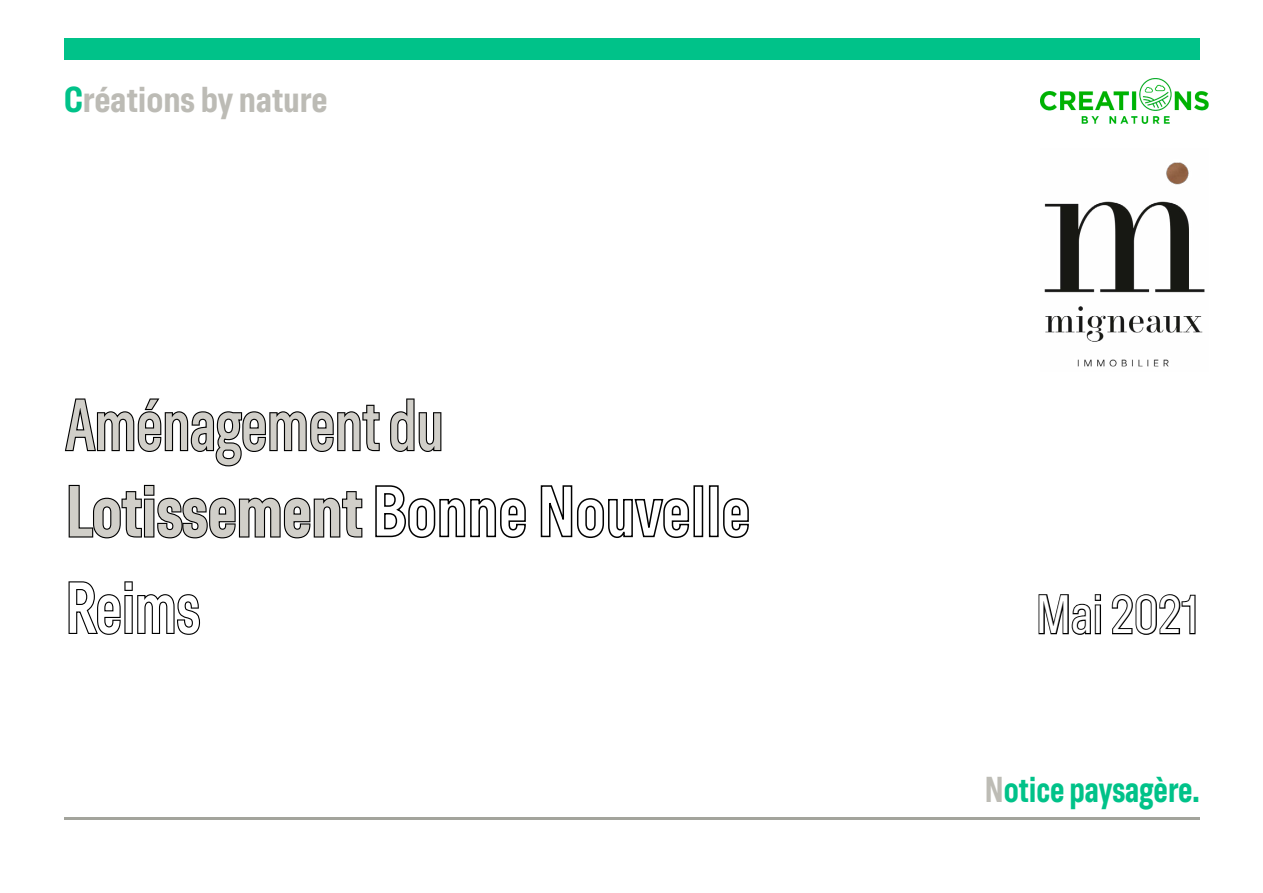
<style>
.page{position:relative;width:1263px;height:893px;background:#fff}
.page>*{position:absolute;margin:0;border:0;box-sizing:border-box;transform-origin:0 0}
.t1{font:600 72px "Hill";color:#d1cfc9;scale:.8 1}
.t2{font:700 72px "Hill";color:#d1cfc9;scale:.89 1}
.t3{font:600 72px "Hill";color:#fff;scale:.8 1}
.t4{font:54px "Hill";color:#fff;scale:.89 1}
.t5{font:700 36px "Hill";color:#bcbbb5}
.t6{font:700 36px "Hill";color:#00c289;scale:.89 1}
.s1{color:#00c289}
.s2{color:#bdbcb5}
</style>
<div class="page">
<hr style="left:64px;top:817px;width:1135px;height:2px;background:#a3a49c">
<div style="left:64px;top:38px;width:1135px;height:22px;background:#00c289"></div>
<svg style="left:64px;top:398px;width:316px;height:69px"></svg>
<svg style="left:390px;top:398px;width:52px;height:54px"></svg>
<svg style="left:68px;top:484px;width:295px;height:55px"></svg>
<svg style="left:375px;top:485px;width:151px;height:53px"></svg>
<svg style="left:540px;top:485px;width:150px;height:53px"></svg>
<div style="left:693px;top:485px;width:10px;height:52px;border:2px solid #000"></div>
<div style="left:709px;top:485px;width:10px;height:52px;border:2px solid #000"></div>
<svg style="left:723px;top:498px;width:26px;height:40px"></svg>
<svg style="left:68px;top:581px;width:133px;height:54px"></svg>
<svg style="left:1038px;top:594px;width:53px;height:41px"></svg>
<div style="left:1095px;top:604px;width:6px;height:30px;border:2px solid #000"></div>
<div style="left:1095px;top:594px;width:6px;height:7px;border:2px solid #000"></div>
<svg style="left:1111px;top:594px;width:85px;height:41px"></svg>
<img style="left:1041px;top:79px;width:168px;height:45px">
<img style="left:1044px;top:162px;width:161px;height:205px">
<p class="t5" style="left:64px;top:80px;width:265px"><span class="s1">C</span>réations by nature</p>
<h1 class="t1" style="left:66px;top:386px;width:473px">Aménagement du</h1>
<h1 class="t2" style="left:66px;top:473px;width:334px">Lotissement</h1>
<h1 class="t3" style="left:66px;top:569px;width:170px">Reims</h1>
<h2 class="t4" style="left:1036px;top:585px;width:185px">Mai 2021</h2>
<p class="t6" style="left:985px;top:770px;width:242px"><span class="s2">N</span>otice paysagère.</p>
</div>
